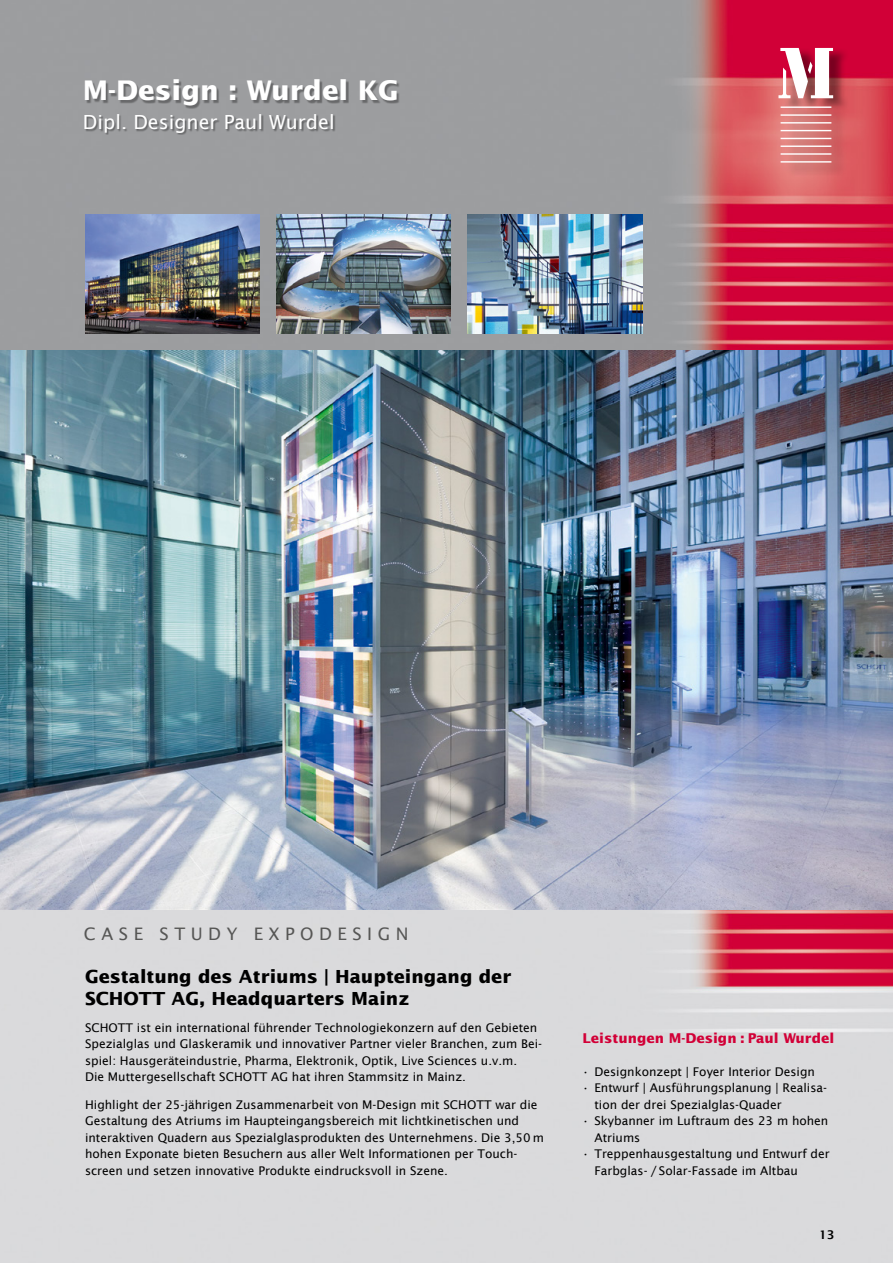
<style>
.page{position:relative;width:893px;height:1263px;background:#fff}
.page>*{position:absolute;margin:0;border:0;box-sizing:border-box;transform-origin:0 0}
.t1{font:700 27px "Lucida Sans";color:#fff}
.t2{font:19.5px "Lucida Sans";color:#fff}
.t3{font:700 18px/21.6px "Lucida Sans";color:#000}
.t4{font:17.25px "Lucida Sans";letter-spacing:.32em;color:#565655}
.t5{font:700 13.5px "Lucida Sans";color:#d20037}
.t6{font:12px/16.5px "Lucida Sans";color:#000}
.t7{font:600 12px "Lucida Sans";color:#000}
</style>
<div class="page">
<img style="left:0;top:0;width:893px;height:1263px">
<div style="left:782px;top:48px;width:68px;height:128px;background:#000;opacity:.42"></div>
<hr style="left:781px;top:106px;width:50px;height:2px;background:#fff">
<hr style="left:781px;top:114px;width:50px;height:2px;background:#fff">
<hr style="left:781px;top:122px;width:50px;height:2px;background:#fff">
<hr style="left:781px;top:130px;width:50px;height:1px;background:#fff">
<hr style="left:781px;top:138px;width:50px;height:1px;background:#fff">
<hr style="left:781px;top:146px;width:50px;height:1px;background:#fff">
<hr style="left:781px;top:153px;width:50px;height:2px;background:#fff">
<hr style="left:781px;top:161px;width:50px;height:2px;background:#fff">
<svg style="left:778px;top:48px;width:55px;height:50px"></svg>
<div style="left:85px;top:114px;width:250px;height:21px;background:#000;opacity:.37"></div>
<div style="left:86px;top:81px;width:314px;height:28px;background:#000;opacity:.34"></div>
<img style="left:0;top:351px;width:893px;height:558px">
<img style="left:85px;top:215px;width:174px;height:119px">
<img style="left:276px;top:215px;width:175px;height:119px">
<img style="left:468px;top:215px;width:174px;height:119px">
<h1 class="t1" style="left:83px;top:74px;width:317px">M-Design : Wurdel KG</h1>
<h2 class="t2" style="left:83px;top:111px;width:253px">Dipl. Designer Paul Wurdel</h2>
<h3 class="t4" style="left:84px;top:924px;width:326px">CASE STUDY EXPODESIGN</h3>
<h3 class="t3" style="left:85px;top:966px;width:428px">Gestaltung des Atriums | Haupteingang der<br>SCHOTT AG, Headquarters Mainz</h3>
<p class="t6" style="left:85px;top:1019px;width:459px">SCHOTT ist ein international führender Technologiekonzern auf den Gebieten Spezialglas und Glaskeramik und innovativer Partner vieler Branchen, zum Bei&shy;spiel: Hausgeräteindustrie, Pharma, Elektronik, Optik, Live Sciences u.v.m.<br>Die Muttergesellschaft SCHOTT AG hat ihren Stammsitz in Mainz.</p>
<p class="t6" style="left:85px;top:1096px;width:461px">Highlight der 25-jährigen Zusammenarbeit von M-Design mit SCHOTT war die Gestaltung des Atriums im Haupteingangsbereich mit lichtkinetischen und interaktiven Quadern aus Spezialglasprodukten des Unternehmens. Die 3,50 m hohen Exponate bieten Besuchern aus aller Welt Informationen per Touch&shy;screen und setzen innovative Produkte eindrucksvoll in Szene.</p>
<p class="t5" style="left:583px;top:1030px;width:253px">Leistungen M-Design : Paul Wurdel</p>
<p class="t6" style="left:582px;top:1063px;width:235px">• Designkonzept | Foyer Interior Design</p>
<p class="t6" style="left:594px;top:1079px;width:234px;text-indent:-13px">• Entwurf | Ausführungsplanung | Realisa&shy;tion der drei Spezialglas-Quader</p>
<p class="t6" style="left:594px;top:1112px;width:235px;text-indent:-13px">• Skybanner im Luftraum des 23 m hohen<br>Atriums</p>
<p class="t6" style="left:594px;top:1145px;width:237px;text-indent:-13px">• Treppenhausgestaltung und Entwurf der<br>Farbglas- / Solar-Fassade im Altbau</p>
<p class="t7" style="left:819px;top:1228px;width:17px">13</p>
</div>
